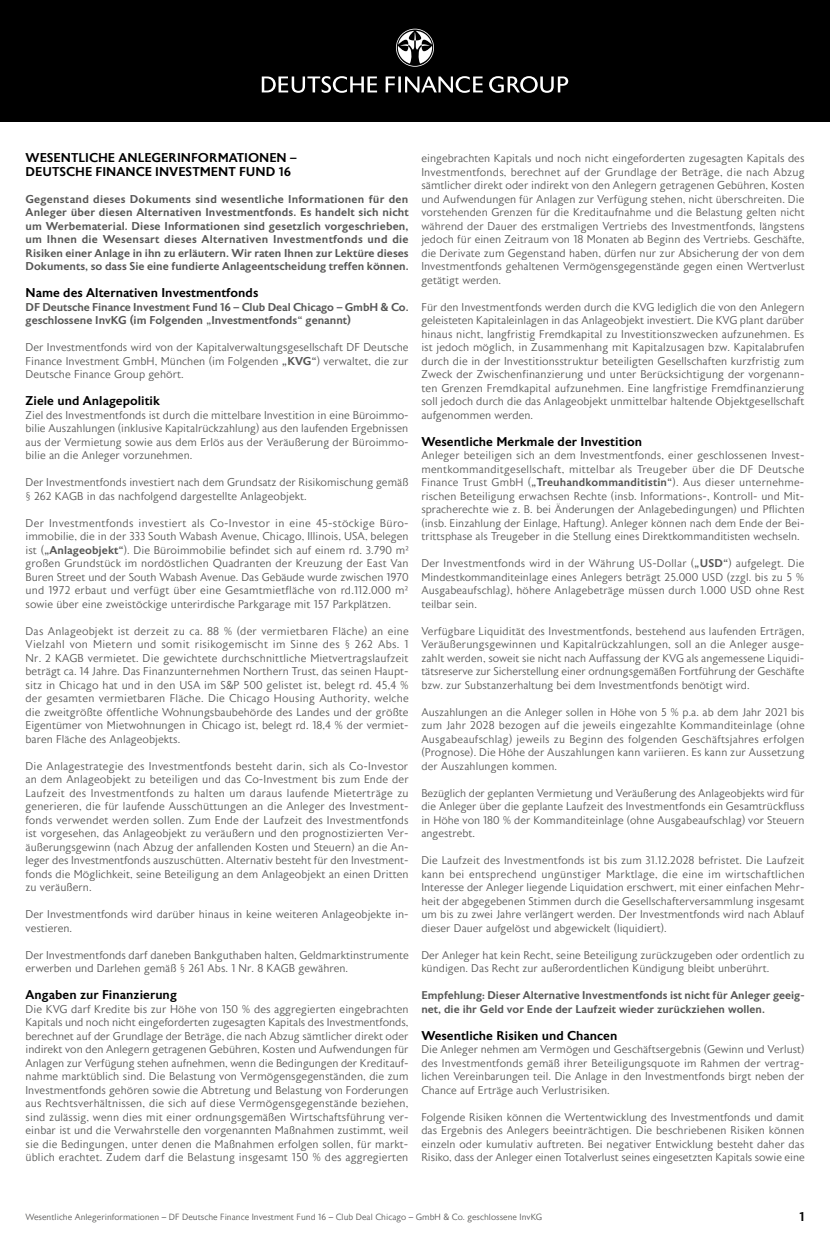
<style>
.page{position:relative;width:830px;height:1242px;background:#fff}
.page>*{position:absolute;margin:0;border:0;box-sizing:border-box;transform-origin:0 0}
.t1{font:500 12.75px/13.5px "Astoria Sans";letter-spacing:.005em;color:#000}
.t2{font:300 11.4px/13.5px "Astoria Sans";letter-spacing:.005em;color:#575756;text-align:justify}
.t3{font:500 11.4px/13.5px "Astoria Sans";color:#575756;text-align:justify}
.t4{font:300 11.25px/13.5px "Astoria Sans";letter-spacing:.005em;color:#575756;text-align:justify}
.t5{font:500 11.25px/13.5px "Astoria Sans";color:#575756}
.t6{font:300 9px "Astoria Sans";color:#575756}
.s1{font-weight:500}
</style>
<div class="page">
<div style="left:0;top:0;width:829px;height:122px;background:#000"></div>
<svg style="left:396px;top:29px;width:38px;height:38px"></svg>
<svg style="left:261px;top:76px;width:116px;height:17px"></svg>
<svg style="left:385px;top:76px;width:97px;height:17px"></svg>
<svg style="left:489px;top:76px;width:79px;height:17px"></svg>
<p class="t1" style="left:26px;top:151px;width:272px">WESENTLICHE ANLEGERINFORMATIONEN –<br>DEUTSCHE FINANCE INVESTMENT FUND 16</p>
<p class="t3" style="left:26px;top:192px;width:384px">Gegenstand dieses Dokuments sind wesentliche Informationen für den Anleger über diesen Alternativen Investmentfonds. Es handelt sich nicht um Werbematerial. Diese Informationen sind gesetzlich vorgeschrieben, um Ihnen die Wesensart dieses Alternativen Investmentfonds und die Risiken einer Anlage in ihn zu erläutern. Wir raten Ihnen zur Lektüre dieses Dokuments, so dass Sie eine fundierte Anlageentscheidung treffen können.</p>
<p class="t1" style="left:26px;top:286px;width:234px">Name des Alternativen Investmentfonds</p>
<p class="t3" style="left:26px;top:300px;width:384px">DF Deutsche Finance Investment Fund 16 – Club Deal Chicago – GmbH &amp; Co. geschlossene InvKG (im Folgenden „Investmentfonds“ genannt)</p>
<p class="t2" style="left:26px;top:341px;width:384px">Der Investmentfonds wird von der Kapitalverwaltungsgesellschaft DF Deutsche Finance Investment GmbH, München (im Folgenden <span class="s1">„KVG“</span>) verwaltet, die zur Deutsche Finance Group gehört.</p>
<p class="t1" style="left:26px;top:394px;width:136px">Ziele und Anlagepolitik</p>
<p class="t2" style="left:26px;top:408px;width:384px">Ziel des Investmentfonds ist durch die mittelbare Investition in eine Büroimmo&shy;bilie Auszahlungen (inklusive Kapitalrückzahlung) aus den laufenden Ergebnissen aus der Vermietung sowie aus dem Erlös aus der Veräußerung der Büroimmo&shy;bilie an die Anleger vorzunehmen.</p>
<p class="t2" style="left:26px;top:476px;width:384px">Der Investmentfonds investiert nach dem Grundsatz der Risikomischung gemäß § 262 KAGB in das nachfolgend dargestellte Anlageobjekt.</p>
<p class="t2" style="left:26px;top:516px;width:384px">Der Investmentfonds investiert als Co-Investor in eine 45-stöckige Büro&shy;immobilie, die in der 333 South Wabash Avenue, Chicago, Illinois, USA, belegen ist (<span class="s1">„Anlageobjekt“</span>). Die Büroimmobilie befindet sich auf einem rd. 3.790 m² großen Grundstück im nordöstlichen Quadranten der Kreuzung der East Van Buren Street und der South Wabash Avenue. Das Gebäude wurde zwischen 1970 und 1972 erbaut und verfügt über eine Gesamtmietfläche von rd.112.000 m² sowie über eine zweistöckige unterirdische Parkgarage mit 157 Parkplätzen.</p>
<p class="t2" style="left:26px;top:624px;width:384px">Das Anlageobjekt ist derzeit zu ca. 88 % (der vermietbaren Fläche) an eine Vielzahl von Mietern und somit risikogemischt im Sinne des § 262 Abs. 1<br>Nr. 2 KAGB vermietet. Die gewichtete durchschnittliche Mietvertragslaufzeit beträgt ca. 14 Jahre. Das Finanzunternehmen Northern Trust, das seinen Haupt&shy;sitz in Chicago hat und in den USA im S&amp;P 500 gelistet ist, belegt rd. 45,4 % der gesamten vermietbaren Fläche. Die Chicago Housing Authority, welche die zweitgrößte öffentliche Wohnungsbaubehörde des Landes und der größte Eigentümer von Mietwohnungen in Chicago ist, belegt rd. 18,4 % der vermiet&shy;baren Fläche des Anlageobjekts.</p>
<p class="t2" style="left:26px;top:759px;width:384px">Die Anlagestrategie des Investmentfonds besteht darin, sich als Co-Investor an dem Anlageobjekt zu beteiligen und das Co-Investment bis zum Ende der Laufzeit des Investmentfonds zu halten um daraus laufende Mieterträge zu generieren, die für laufende Ausschüttungen an die Anleger des Investment&shy;fonds verwendet werden sollen. Zum Ende der Laufzeit des Investmentfonds ist vorgesehen, das Anlageobjekt zu veräußern und den prognostizierten Ver&shy;äußerungsgewinn (nach Abzug der anfallenden Kosten und Steuern) an die An&shy;leger des Investmentfonds auszuschütten. Alternativ besteht für den Investment&shy;fonds die Möglichkeit, seine Beteiligung an dem Anlageobjekt an einen Dritten zu veräußern.</p>
<p class="t2" style="left:26px;top:908px;width:384px">Der Investmentfonds wird darüber hinaus in keine weiteren Anlageobjekte in&shy;vestieren.</p>
<p class="t2" style="left:26px;top:948px;width:384px">Der Investmentfonds darf daneben Bankguthaben halten, Geldmarktinstrumente erwerben und Darlehen gemäß § 261 Abs. 1 Nr. 8 KAGB gewähren.</p>
<p class="t1" style="left:26px;top:988px;width:153px">Angaben zur Finanzierung</p>
<p class="t2" style="left:26px;top:1002px;width:384px">Die KVG darf Kredite bis zur Höhe von 150 % des aggregierten eingebrachten Kapitals und noch nicht eingeforderten zugesagten Kapitals des Investmentfonds, berechnet auf der Grundlage der Beträge, die nach Abzug sämtlicher direkt oder indirekt von den Anlegern getragenen Gebühren, Kosten und Aufwendungen für Anlagen zur Verfügung stehen aufnehmen, wenn die Bedingungen der Kreditauf&shy;nahme marktüblich sind. Die Belastung von Vermögensgegenständen, die zum Investmentfonds gehören sowie die Abtretung und Belastung von Forderungen aus Rechtsverhältnissen, die sich auf diese Vermögensgegenstände beziehen, sind zulässig, wenn dies mit einer ordnungsgemäßen Wirtschaftsführung ver&shy;einbar ist und die Verwahrstelle den vorgenannten Maßnahmen zustimmt, weil sie die Bedingungen, unter denen die Maßnahmen erfolgen sollen, für markt&shy;üblich erachtet. Zudem darf die Belastung insgesamt 150 % des aggregierten</p>
<p class="t2" style="left:421px;top:152px;width:384px">eingebrachten Kapitals und noch nicht eingeforderten zugesagten Kapitals des Investmentfonds, berechnet auf der Grundlage der Beträge, die nach Abzug sämtlicher direkt oder indirekt von den Anlegern getragenen Gebühren, Kosten und Aufwendungen für Anlagen zur Verfügung stehen, nicht überschreiten. Die vorstehenden Grenzen für die Kreditaufnahme und die Belastung gelten nicht während der Dauer des erstmaligen Vertriebs des Investmentfonds, längstens jedoch für einen Zeitraum von 18 Monaten ab Beginn des Vertriebs. Geschäfte, die Derivate zum Gegenstand haben, dürfen nur zur Absicherung der von dem Investmentfonds gehaltenen Vermögensgegenstände gegen einen Wertverlust getätigt werden.</p>
<p class="t2" style="left:421px;top:300px;width:384px">Für den Investmentfonds werden durch die KVG lediglich die von den Anlegern geleisteten Kapitaleinlagen in das Anlageobjekt investiert. Die KVG plant darüber hinaus nicht, langfristig Fremdkapital zu Investitionszwecken aufzunehmen. Es ist jedoch möglich, in Zusammenhang mit Kapitalzusagen bzw. Kapitalabrufen durch die in der Investitionsstruktur beteiligten Gesellschaften kurzfristig zum Zweck der Zwischenfinanzierung und unter Berücksichtigung der vorgenann&shy;ten Grenzen Fremdkapital aufzunehmen. Eine langfristige Fremdfinanzierung soll jedoch durch die das Anlageobjekt unmittelbar haltende Objektgesellschaft aufgenommen werden.</p>
<p class="t1" style="left:421px;top:435px;width:222px">Wesentliche Merkmale der Investition</p>
<p class="t4" style="left:421px;top:449px;width:384px">Anleger beteiligen sich an dem Investmentfonds, einer geschlossenen Invest&shy;mentkommanditgesellschaft, mittelbar als Treugeber über die DF Deutsche Finance Trust GmbH (<span class="s1">„Treuhandkommanditistin“</span>). Aus dieser unternehme&shy;rischen Beteiligung erwachsen Rechte (insb. Informations-, Kontroll- und Mit&shy;spracherechte wie z. B. bei Änderungen der Anlagebedingungen) und Pflichten (insb. Einzahlung der Einlage, Haftung). Anleger können nach dem Ende der Bei&shy;trittsphase als Treugeber in die Stellung eines Direktkommanditisten wechseln.</p>
<p class="t4" style="left:421px;top:557px;width:384px">Der Investmentfonds wird in der Währung US-Dollar (<span class="s1">„USD“</span>) aufgelegt. Die Mindestkommanditeinlage eines Anlegers beträgt 25.000 USD (zzgl. bis zu 5 % Ausgabeaufschlag), höhere Anlagebeträge müssen durch 1.000 USD ohne Rest teilbar sein.</p>
<p class="t4" style="left:421px;top:624px;width:384px">Verfügbare Liquidität des Investmentfonds, bestehend aus laufenden Erträgen, Veräußerungsgewinnen und Kapitalrückzahlungen, soll an die Anleger ausge&shy;zahlt werden, soweit sie nicht nach Auffassung der KVG als angemessene Liquidi&shy;tätsreserve zur Sicherstellung einer ordnungsgemäßen Fortführung der Geschäfte bzw. zur Substanzerhaltung bei dem Investmentfonds benötigt wird.</p>
<p class="t4" style="left:421px;top:705px;width:384px">Auszahlungen an die Anleger sollen in Höhe von 5 % p.a. ab dem Jahr 2021 bis zum Jahr 2028 bezogen auf die jeweils eingezahlte Kommanditeinlage (ohne Ausgabeaufschlag) jeweils zu Beginn des folgenden Geschäftsjahres erfolgen (Prognose). Die Höhe der Auszahlungen kann variieren. Es kann zur Aussetzung der Auszahlungen kommen.</p>
<p class="t4" style="left:421px;top:786px;width:384px">Bezüglich der geplanten Vermietung und Veräußerung des Anlageobjekts wird für die Anleger über die geplante Laufzeit des Investmentfonds ein Gesamtrückfluss in Höhe von 180 % der Kommanditeinlage (ohne Ausgabeaufschlag) vor Steuern angestrebt.</p>
<p class="t4" style="left:421px;top:854px;width:384px">Die Laufzeit des Investmentfonds ist bis zum 31.12.2028 befristet. Die Laufzeit kann bei entsprechend ungünstiger Marktlage, die eine im wirtschaftlichen Interesse der Anleger liegende Liquidation erschwert, mit einer einfachen Mehr&shy;heit der abgegebenen Stimmen durch die Gesellschafterversammlung insgesamt um bis zu zwei Jahre verlängert werden. Der Investmentfonds wird nach Ablauf dieser Dauer aufgelöst und abgewickelt (liquidiert).</p>
<p class="t4" style="left:421px;top:948px;width:384px">Der Anleger hat kein Recht, seine Beteiligung zurückzugeben oder ordentlich zu kündigen. Das Recht zur außerordentlichen Kündigung bleibt unberührt.</p>
<p class="t5" style="left:421px;top:989px;width:384px">Empfehlung: Dieser Alternative Investmentfonds ist nicht für Anleger geeig&shy;net, die ihr Geld vor Ende der Laufzeit wieder zurückziehen wollen.</p>
<p class="t1" style="left:421px;top:1029px;width:197px">Wesentliche Risiken und Chancen</p>
<p class="t4" style="left:421px;top:1043px;width:384px">Die Anleger nehmen am Vermögen und Geschäftsergebnis (Gewinn und Verlust) des Investmentfonds gemäß ihrer Beteiligungsquote im Rahmen der vertrag&shy;lichen Vereinbarungen teil. Die Anlage in den Investmentfonds birgt neben der Chance auf Erträge auch Verlustrisiken.</p>
<p class="t4" style="left:421px;top:1110px;width:384px">Folgende Risiken können die Wertentwicklung des Investmentfonds und damit das Ergebnis des Anlegers beeinträchtigen. Die beschriebenen Risiken können einzeln oder kumulativ auftreten. Bei negativer Entwicklung besteht daher das Risiko, dass der Anleger einen Totalverlust seines eingesetzten Kapitals sowie eine</p>
<p class="t6" style="left:26px;top:1212px;width:517px">Wesentliche Anlegerinformationen – DF Deutsche Finance Investment Fund 16 – Club Deal Chicago – GmbH &amp; Co. geschlossene InvKG</p>
<p class="t1" style="left:799px;top:1209px;width:7px">1</p>
</div>
